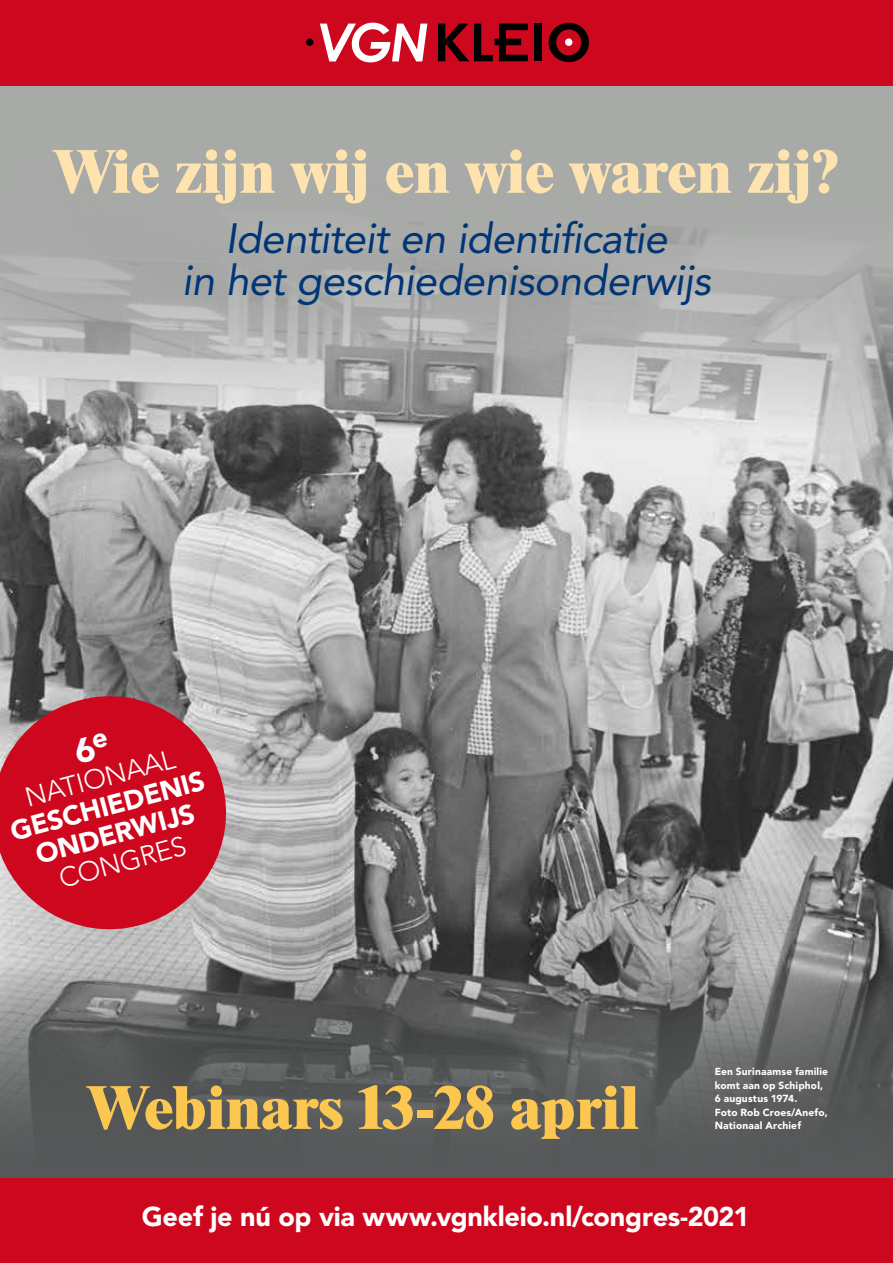
<style>
.page{position:relative;width:893px;height:1263px;background:#fff}
.page>*{position:absolute;margin:0;border:0;box-sizing:border-box;transform-origin:0 0}
.t1{font:800 60px "Times LT Std";color:#fee3af}
.t2{font:800 60px "Times LT Std";color:#fcc751}
.t3{font:600 56.4px "Futura T";color:#000}
.t4{font:italic 42px/42px "Avenir LT Std";letter-spacing:-.015em;color:#003576;text-align:center}
.t5{font:900 27.3px/29px "Avenir";color:#fff;text-align:center}
.t6{font:300 27.3px "Avenir";color:#fff}
.t7{font:900 27px "Avenir LT Std";letter-spacing:-.01em;color:#fff}
.t8{font:900 10.2px/13.5px "Avenir LT Std";letter-spacing:.015em;color:#fff}
.s1{font-family:"Century Gothic";font-weight:700;font-style:italic;font-size:52.8px;color:#fff}
.s2{font-family:"Insignia";font-weight:400;font-size:60px}
</style>
<div class="page">
<div style="left:0;top:55px;width:893px;height:180px;background:#a8aaa8"></div>
<img style="left:0;top:434px;width:893px;height:528px">
<div style="left:0;top:0;width:893px;height:85px;background:#cd071e"></div>
<div style="left:306px;top:38px;width:7px;height:8px;background:#000;border-radius:50%"></div>
<div style="left:565px;top:38px;width:7px;height:8px;background:#fff;border-radius:50%"></div>
<div style="left:0;top:1178px;width:893px;height:85px;background:#cd071e"></div>
<svg style="left:0;top:231px;width:893px;height:203px;background:#aeb0ae"></svg>
<svg style="left:0;top:962px;width:893px;height:216px;background:#606162"></svg>
<svg style="left:0;top:683px;width:230px;height:259px;background:#c43849"></svg>
<svg style="left:73px;top:732px;width:36px;height:32px"></svg>
<h2 class="t3" style="left:317px;top:9px;width:276px"><span class="s1">VGN</span>Kl<span class="s2">e</span>io</h2>
<h1 class="t1" style="left:54px;top:134px;width:786px">Wie zijn wij en wie waren zij?</h1>
<h3 class="t4" style="left:182px;top:218px;width:531px">Identiteit en identificatie<br>in het geschiedenisonderwijs</h3>
<h3 class="t6" style="left:22px;top:782px;width:155px;rotate:-15deg">NATIONAAL</h3>
<h3 class="t5" style="left:7px;top:817px;width:201px;rotate:-15deg">GESCHIEDENIS<br>ONDERWIJS</h3>
<h3 class="t6" style="left:55px;top:863px;width:132px;rotate:-15deg">CONGRES</h3>
<h1 class="t2" style="left:88px;top:1070px;width:553px">Webinars 13-28 april</h1>
<p class="t8" style="left:715px;top:1065px;width:115px">Een Surinaamse familie komt aan op Schiphol,<br>6 augustus 1974.<br>Foto Rob Croes/Anefo,<br>Nationaal Archief</p>
<h3 class="t7" style="left:142px;top:1200px;width:609px">Geef je nú op via www.vgnkleio.nl/congres-2021</h3>
</div>
